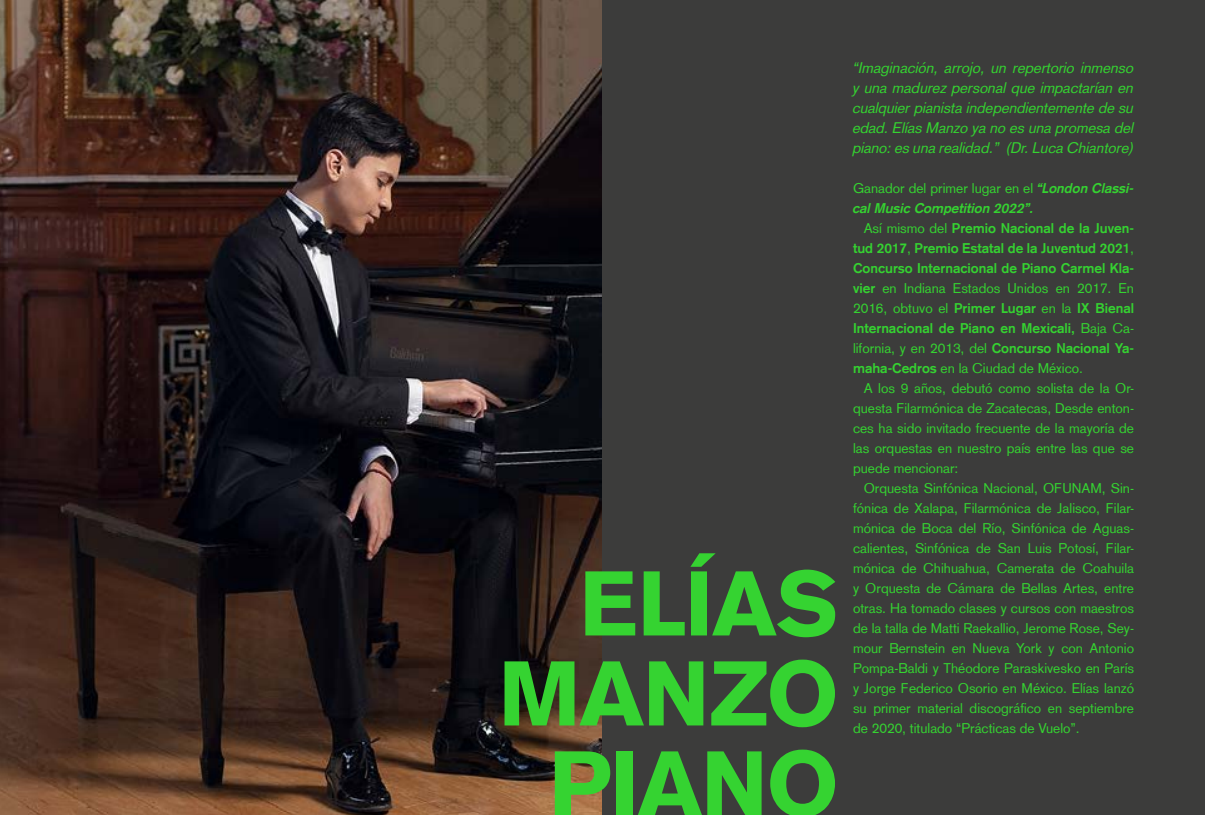
<style>
.page{position:relative;width:1205px;height:815px;background:#fff}
.page>*{position:absolute;margin:0;border:0;box-sizing:border-box;transform-origin:0 0}
.t1{font:900 90px/90px "Basic Commercial LT Com";letter-spacing:-.015em;color:#35d331;text-align:right}
.t2{font:italic 15px/20px "Basic Commercial LT Com";letter-spacing:-.005em;color:#35d331;text-align:justify}
.t3{font:13.75px/20px "Basic Commercial LT Com";color:#35d331;text-align:justify}
.t4{font:700 13.75px/20px "Basic Commercial LT Com";color:#35d331;text-align:justify}
.t5{font:italic 700 13.75px/20px "Basic Commercial LT Com";color:#35d331}
.s1{font-weight:400;font-style:normal}
.s2{font-weight:400}
</style>
<div class="page">
<img style="left:0;top:0;width:602px;height:815px">
<div style="left:602px;top:0;width:603px;height:815px;background:#3c3c3b"></div>
<h1 class="t1" style="left:499px;top:558px;width:341px">ELÍAS<br>MANZO<br>PIANO</h1>
<p class="t2" style="left:853px;top:58px;width:283px">“Imaginación, arrojo, un repertorio inmenso y una madurez personal que impactarían en cualquier pianista independientemente de su edad. Elías Manzo ya no es una promesa del piano: es una realidad.” (Dr. Luca Chiantore)</p>
<p class="t5" style="left:853px;top:178px;width:282px"><span class="s1">Ganador del primer lugar en el</span> “London Classi&shy;cal Music Competition 2022”.</p>
<p class="t4" style="left:853px;top:218px;width:283px;text-indent:11px"><span class="s2">Así mismo del</span> Premio Nacional de la Juven&shy;tud 2017<span class="s2">,</span> Premio Estatal de la Juventud 2021<span class="s2">, </span>Concurso Internacional de Piano Carmel Kla&shy;vier <span class="s2">en Indiana Estados Unidos en 2017. En 2016, obtuvo el</span> Primer Lugar <span class="s2">en la</span> IX Bienal Internacional de Piano en Mexicali, <span class="s2">Baja Ca&shy;lifornia, y en 2013, del</span> Concurso Nacional Ya&shy;maha-Cedros <span class="s2">en la Ciudad de México.</span></p>
<p class="t3" style="left:853px;top:378px;width:283px;text-indent:11px">A los 9 años, debutó como solista de la Or&shy;questa Filarmónica de Zacatecas, Desde enton&shy;ces ha sido invitado frecuente de la mayoría de las orquestas en nuestro país entre las que se puede mencionar:</p>
<p class="t3" style="left:853px;top:478px;width:283px;text-indent:11px">Orquesta Sinfónica Nacional, OFUNAM, Sin&shy;fónica de Xalapa, Filarmónica de Jalisco, Filar&shy;mónica de Boca del Río, Sinfónica de Aguas&shy;calientes, Sinfónica de San Luis Potosí, Filar&shy;mónica de Chihuahua, Camerata de Coahuila y Orquesta de Cámara de Bellas Artes, entre otras. Ha tomado clases y cursos con maestros de la talla de Matti Raekallio, Jerome Rose, Sey&shy;mour Bernstein en Nueva York y con Antonio Pompa-Baldi y Théodore Paraskivesko en París y Jorge Federico Osorio en México. Elías lanzó su primer material discográfico en septiembre de 2020, titulado “Prácticas de Vuelo”.</p>
</div>
